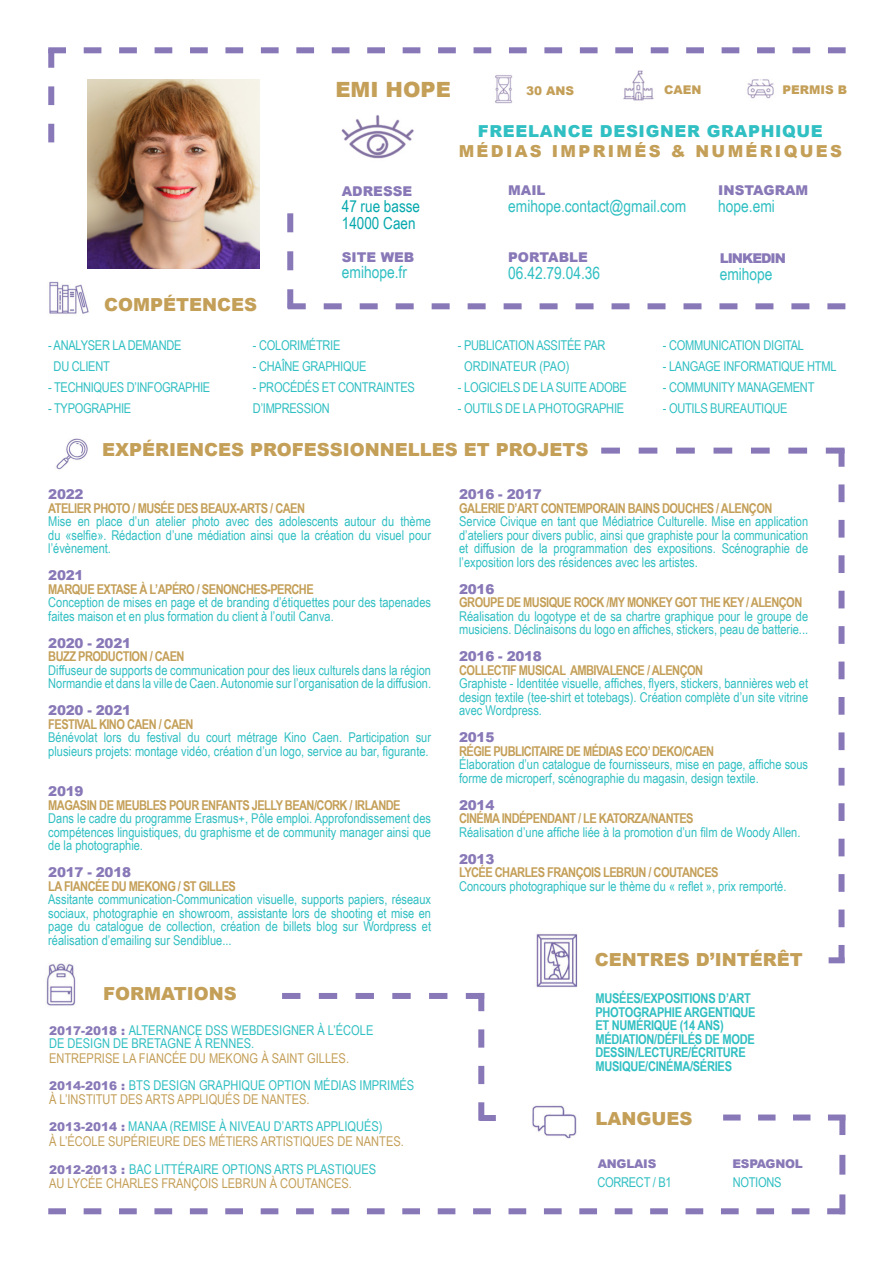
<style>
.page{position:relative;width:893px;height:1263px;background:#fff}
.page>*{position:absolute;margin:0;border:0;box-sizing:border-box;transform-origin:0 0}
.t1{font:900 21px "Arial";color:#c49f58}
.t2{font:900 18px "Arial";color:#c49f58}
.t3{font:16.8px "Arial Narrow";color:#30bfc2}
.t4{font:900 16.5px "Arial";letter-spacing:.04em;color:#30bfc2}
.t5{font:900 16.5px "Arial";letter-spacing:.14em;color:#c49f58}
.t6{font:16.5px "Arial Narrow";color:#06a8ad}
.t7{font:13.5px/13.5px "Arial Narrow";color:#30bfc2;text-align:justify}
.t8{font:700 13.5px "Arial Narrow";letter-spacing:-.04em;color:#c49f58}
.t9{font:13.5px/21px "Arial Narrow";letter-spacing:-.02em;color:#30bfc2}
.t10{font:13.5px "Arial Narrow";color:#c49f58}
.t11{font:700 13.5px "Arial Narrow";letter-spacing:-.02em;color:#30bfc2}
.t12{font:900 13.5px "Arial";letter-spacing:-.02em;color:#8878b7}
.t13{font:900 13.5px "Arial";color:#8878b7}
.t14{font:900 13.5px "Arial";letter-spacing:-.075em;color:#8878b7}
.t15{font:900 12px "Arial";color:#c49f58}
.t16{font:900 12px "Arial";letter-spacing:-.02em;color:#8878b7}
.s1{font-family:"Arial";font-weight:900;font-size:12px;color:#8878b7}
</style>
<div class="page">
<svg style="left:601px;top:448px;width:243px;height:515px"></svg>
<svg style="left:48px;top:47px;width:798px;height:95px"></svg>
<img style="left:87px;top:79px;width:173px;height:189px">
<svg style="left:287px;top:213px;width:558px;height:96px"></svg>
<div style="left:829px;top:957px;width:16px;height:6px;background:#8878b7"></div>
<img style="left:338px;top:113px;width:80px;height:46px">
<img style="left:746px;top:74px;width:30px;height:29px">
<img style="left:622px;top:67px;width:37px;height:37px">
<img style="left:494px;top:71px;width:20px;height:33px">
<svg style="left:48px;top:993px;width:797px;height:221px"></svg>
<div style="left:479px;top:1115px;width:17px;height:6px;background:#8878b7"></div>
<img style="left:49px;top:281px;width:40px;height:33px">
<img style="left:56px;top:438px;width:32px;height:32px">
<img style="left:536px;top:933px;width:42px;height:54px">
<img style="left:529px;top:1101px;width:52px;height:41px">
<img style="left:46px;top:963px;width:33px;height:44px">
<p class="t2" style="left:104px;top:292px;width:154px">COMPÉTENCES</p>
<p class="t1" style="left:335px;top:74px;width:117px">EMI HOPE</p>
<p class="t15" style="left:526px;top:82px;width:49px">30 ANS</p>
<p class="t15" style="left:664px;top:81px;width:39px">CAEN</p>
<p class="t4" style="left:478px;top:119px;width:347px">FREELANCE DESIGNER GRAPHIQUE</p>
<p class="t5" style="left:459px;top:139px;width:385px">MÉDIAS IMPRIMÉS &amp; NUMÉRIQUES</p>
<p class="t12" style="left:508px;top:181px;width:39px">MAIL</p>
<p class="t3" style="left:508px;top:194px;width:180px">emihope.contact@gmail.com</p>
<p class="t15" style="left:783px;top:81px;width:66px">PERMIS B</p>
<p class="t13" style="left:718px;top:180px;width:92px">INSTAGRAM</p>
<p class="t3" style="left:718px;top:193px;width:58px">hope.emi</p>
<p class="t13" style="left:342px;top:181px;width:72px">ADRESSE</p>
<p class="t6" style="left:342px;top:194px;width:80px">47 rue basse</p>
<p class="t6" style="left:342px;top:211px;width:75px">14000 Caen</p>
<p class="t12" style="left:342px;top:247px;width:74px">SITE WEB</p>
<p class="t3" style="left:342px;top:260px;width:67px">emihope.fr</p>
<p class="t13" style="left:508px;top:248px;width:81px">PORTABLE</p>
<p class="t3" style="left:508px;top:261px;width:94px">06.42.79.04.36</p>
<p class="t14" style="left:720px;top:249px;width:68px">LINKEDIN</p>
<p class="t3" style="left:720px;top:261px;width:54px">emihope</p>
<p class="t9" style="left:48px;top:334px;width:135px">- ANALYSER LA DEMANDE</p>
<p class="t9" style="left:54px;top:355px;width:58px">DU CLIENT</p>
<p class="t9" style="left:48px;top:376px;width:164px">- TECHNIQUES D’INFOGRAPHIE</p>
<p class="t9" style="left:48px;top:397px;width:85px">- TYPOGRAPHIE</p>
<p class="t9" style="left:253px;top:334px;width:89px">- COLORIMÉTRIE</p>
<p class="t9" style="left:253px;top:355px;width:115px">- CHAÎNE GRAPHIQUE</p>
<p class="t9" style="left:253px;top:376px;width:163px">- PROCÉDÉS ET CONTRAINTES<br>D’IMPRESSION</p>
<p class="t9" style="left:458px;top:334px;width:149px">- PUBLICATION ASSITÉE PAR</p>
<p class="t7" style="left:464px;top:359px;width:107px">ORDINATEUR (PAO)</p>
<p class="t9" style="left:458px;top:376px;width:171px">- LOGICIELS DE LA SUITE ADOBE</p>
<p class="t9" style="left:458px;top:397px;width:168px">- OUTILS DE LA PHOTOGRAPHIE</p>
<p class="t2" style="left:102px;top:437px;width:488px">EXPÉRIENCES PROFESSIONNELLES ET PROJETS</p>
<p class="t9" style="left:663px;top:334px;width:143px">- COMMUNICATION DIGITAL</p>
<p class="t9" style="left:663px;top:355px;width:175px">- LANGAGE INFORMATIQUE HTML</p>
<p class="t9" style="left:663px;top:376px;width:153px">- COMMUNITY MANAGEMENT</p>
<p class="t9" style="left:663px;top:397px;width:126px">- OUTILS BUREAUTIQUE</p>
<p class="t12" style="left:48px;top:484px;width:37px">2022</p>
<p class="t8" style="left:48px;top:498px;width:258px">ATELIER PHOTO / MUSÉE DES BEAUX-ARTS / CAEN</p>
<p class="t7" style="left:48px;top:514px;width:384px">Mise en place d’un atelier photo avec des adolescents autour du thème du «selfie». Rédaction d’une médiation ainsi que la création du visuel pour l’évènement.</p>
<p class="t12" style="left:48px;top:565px;width:37px">2021</p>
<p class="t8" style="left:48px;top:579px;width:267px">MARQUE EXTASE À L’APÉRO / SENONCHES-PERCHE</p>
<p class="t7" style="left:48px;top:595px;width:384px">Conception de mises en page et de branding d’étiquettes pour des tapenades faites maison et en plus formation du client à l’outil Canva.</p>
<p class="t12" style="left:48px;top:633px;width:84px">2020 - 2021</p>
<p class="t8" style="left:48px;top:646px;width:138px">BUZZ PRODUCTION / CAEN</p>
<p class="t7" style="left:48px;top:663px;width:384px">Diffuseur de supports de communication pour des lieux culturels dans la région<br>Normandie et dans la ville de Caen. Autonomie sur l’organisation de la diffusion.</p>
<p class="t12" style="left:48px;top:700px;width:84px">2020 - 2021</p>
<p class="t8" style="left:48px;top:714px;width:147px">FESTIVAL KINO CAEN / CAEN</p>
<p class="t7" style="left:48px;top:730px;width:384px">Bénévolat lors du festival du court métrage Kino Caen. Participation sur plusieurs projets: montage vidéo, création d’un logo, service au bar, figurante.</p>
<p class="t12" style="left:48px;top:781px;width:37px">2019</p>
<p class="t8" style="left:48px;top:795px;width:354px">MAGASIN DE MEUBLES POUR ENFANTS JELLY BEAN/CORK / IRLANDE</p>
<p class="t7" style="left:48px;top:811px;width:384px">Dans le cadre du programme Erasmus+, Pôle emploi. Approfondissement des compétences linguistiques, du graphisme et de community manager ainsi que de la photographie.</p>
<p class="t12" style="left:48px;top:862px;width:84px">2017 - 2018</p>
<p class="t8" style="left:48px;top:876px;width:189px">LA FIANCÉE DU MEKONG / ST GILLES</p>
<p class="t7" style="left:48px;top:892px;width:384px">Assitante communication-Communication visuelle, supports papiers, réseaux sociaux, photographie en showroom, assistante lors de shooting et mise en page du catalogue de collection, création de billets blog sur Wordpress et réalisation d’emailing sur Sendiblue...</p>
<p class="t2" style="left:103px;top:980px;width:135px">FORMATIONS</p>
<p class="t7" style="left:49px;top:1022px;width:326px"><span class="s1">2017-2018 :</span> ALTERNANCE DSS WEBDESIGNER À L’ÉCOLE</p>
<p class="t7" style="left:49px;top:1036px;width:207px">DE DESIGN DE BRETAGNE À RENNES.</p>
<p class="t10" style="left:49px;top:1048px;width:301px">ENTREPRISE LA FIANCÉE DU MEKONG À SAINT GILLES.</p>
<p class="t7" style="left:49px;top:1078px;width:367px"><span class="s1">2014-2016 :</span> BTS DESIGN GRAPHIQUE OPTION MÉDIAS IMPRIMÉS</p>
<p class="t10" style="left:49px;top:1089px;width:262px">À L’INSTITUT DES ARTS APPLIQUÉS DE NANTES.</p>
<p class="t7" style="left:49px;top:1118px;width:335px"><span class="s1">2013-2014 :</span> MANAA (REMISE À NIVEAU D’ARTS APPLIQUÉS)</p>
<p class="t10" style="left:49px;top:1131px;width:356px">À L’ÉCOLE SUPÉRIEURE DES MÉTIERS ARTISTIQUES DE NANTES.</p>
<p class="t7" style="left:49px;top:1162px;width:329px"><span class="s1">2012-2013 :</span> BAC LITTÉRAIRE OPTIONS ARTS PLASTIQUES</p>
<p class="t10" style="left:49px;top:1173px;width:304px">AU LYCÉE CHARLES FRANÇOIS LEBRUN À COUTANCES.</p>
<p class="t12" style="left:459px;top:484px;width:84px">2016 - 2017</p>
<p class="t8" style="left:459px;top:498px;width:315px">GALERIE D’ART CONTEMPORAIN BAINS DOUCHES / ALENÇON</p>
<p class="t7" style="left:459px;top:514px;width:351px">Service Civique en tant que Médiatrice Culturelle. Mise en application d’ateliers pour divers public, ainsi que graphiste pour la communication et diffusion de la programmation des expositions. Scénographie de l’exposition lors des résidences avec les artistes.</p>
<p class="t12" style="left:459px;top:579px;width:37px">2016</p>
<p class="t8" style="left:459px;top:592px;width:345px">GROUPE DE MUSIQUE ROCK /MY MONKEY GOT THE KEY / ALENÇON</p>
<p class="t7" style="left:459px;top:609px;width:351px">Réalisation du logotype et de sa chartre graphique pour le groupe de musiciens. Déclinaisons du logo en affiches, stickers, peau de batterie...</p>
<p class="t12" style="left:459px;top:646px;width:84px">2016 - 2018</p>
<p class="t8" style="left:459px;top:660px;width:246px">COLLECTIF MUSICAL AMBIVALENCE / ALENÇON</p>
<p class="t7" style="left:459px;top:676px;width:351px">Graphiste - Identitée visuelle, affiches, flyers, stickers, bannières web et design textile (tee-shirt et totebags). Création complète d’un site vitrine avec Wordpress.</p>
<p class="t12" style="left:459px;top:727px;width:37px">2015</p>
<p class="t8" style="left:459px;top:741px;width:257px">RÉGIE PUBLICITAIRE DE MÉDIAS ECO’ DEKO/CAEN</p>
<p class="t7" style="left:459px;top:757px;width:351px">Élaboration d’un catalogue de fournisseurs, mise en page, affiche sous forme de microperf, scénographie du magasin, design textile.</p>
<p class="t12" style="left:459px;top:795px;width:37px">2014</p>
<p class="t8" style="left:459px;top:808px;width:236px">CINÉMA INDÉPENDANT / LE KATORZA/NANTES</p>
<p class="t7" style="left:459px;top:825px;width:343px">Réalisation d’une affiche liée à la promotion d’un film de Woody Allen.</p>
<p class="t12" style="left:459px;top:849px;width:37px">2013</p>
<p class="t8" style="left:459px;top:862px;width:261px">LYCÉE CHARLES FRANÇOIS LEBRUN / COUTANCES</p>
<p class="t7" style="left:459px;top:879px;width:329px">Concours photographique sur le thème du « reflet », prix remporté.</p>
<p class="t2" style="left:595px;top:946px;width:209px">CENTRES D’INTÉRÊT</p>
<p class="t11" style="left:595px;top:988px;width:157px">MUSÉES/EXPOSITIONS D’ART</p>
<p class="t11" style="left:595px;top:1002px;width:162px">PHOTOGRAPHIE ARGENTIQUE</p>
<p class="t11" style="left:595px;top:1015px;width:130px">ET NUMÉRIQUE (14 ANS)</p>
<p class="t11" style="left:595px;top:1029px;width:161px">MÉDIATION/DÉFILÉS DE MODE</p>
<p class="t11" style="left:595px;top:1042px;width:152px">DESSIN/LECTURE/ÉCRITURE</p>
<p class="t11" style="left:595px;top:1056px;width:138px">MUSIQUE/CINÉMA/SÉRIES</p>
<p class="t2" style="left:596px;top:1106px;width:98px">LANGUES</p>
<p class="t16" style="left:598px;top:1155px;width:60px">ANGLAIS</p>
<p class="t16" style="left:732px;top:1155px;width:72px">ESPAGNOL</p>
<p class="t9" style="left:597px;top:1171px;width:76px">CORRECT / B1</p>
<p class="t9" style="left:733px;top:1171px;width:50px">NOTIONS</p>
</div>
